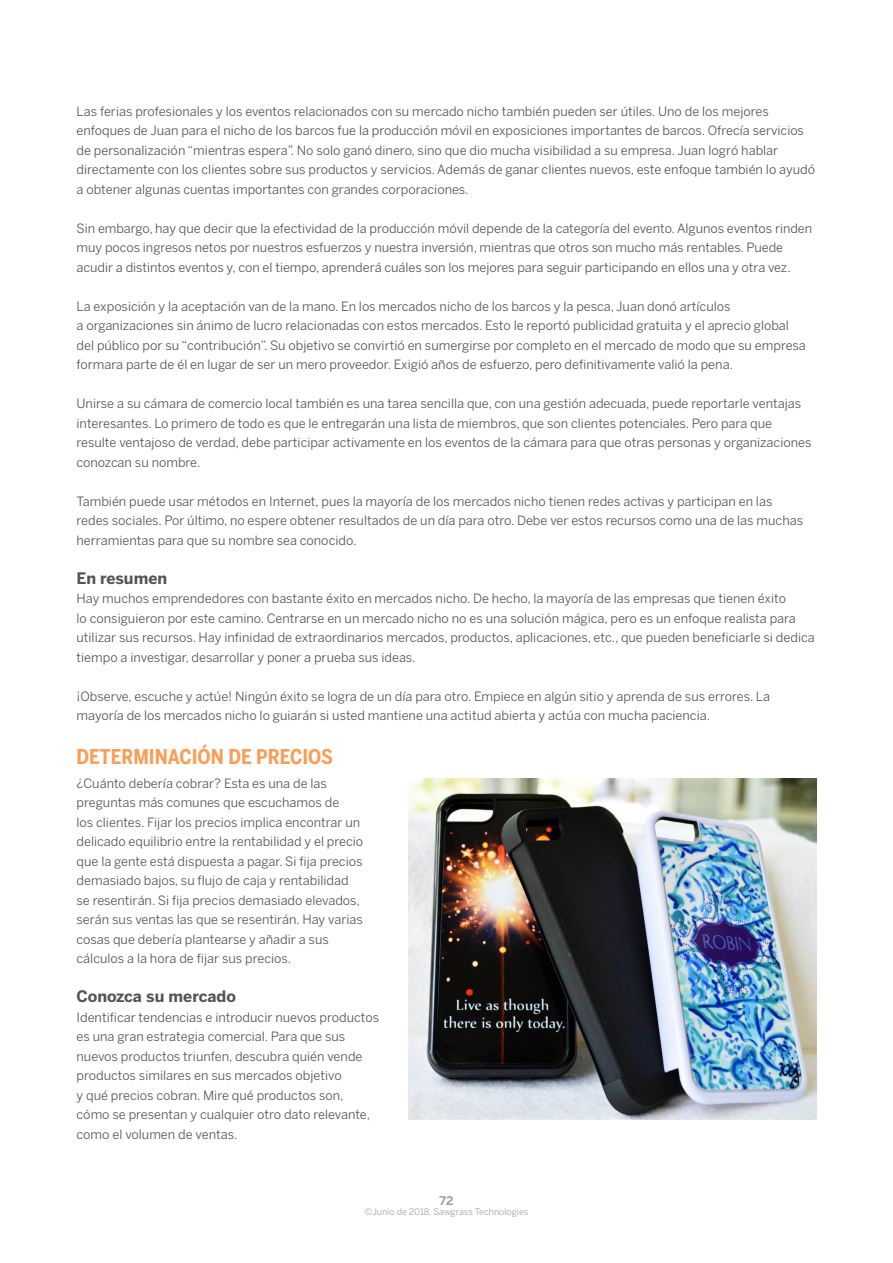
<style>
.page{position:relative;width:893px;height:1263px;background:#fff}
.page>*{position:absolute;margin:0;border:0;box-sizing:border-box;transform-origin:0 0}
.H8{font:700 20.25px "Benton Sans Cond";color:#f89e58}
.H9{font:700 15.75px "Benton Sans";color:#545456}
.TX2{font:12.75px/19.5px "Benton Sans";color:#545456}
.t1{font:700 12px "Benton Sans";color:#a1a1a5}
.t2{font:9px "Benton Sans";color:#a1a1a5}
</style>
<div class="page">
<img style="left:409px;top:779px;width:408px;height:340px">
<p class="TX2" style="left:77px;top:101px;width:740px">Las ferias profesionales y los eventos relacionados con su mercado nicho también pueden ser útiles. Uno de los mejores enfoques de Juan para el nicho de los barcos fue la producción móvil en exposiciones importantes de barcos. Ofrecía servicios de personalización “mientras espera”. No solo ganó dinero, sino que dio mucha visibilidad a su empresa. Juan logró hablar directamente con los clientes sobre sus productos y servicios. Además de ganar clientes nuevos, este enfoque también lo ayudó a obtener algunas cuentas importantes con grandes corporaciones.</p>
<p class="TX2" style="left:77px;top:218px;width:737px">Sin embargo, hay que decir que la efectividad de la producción móvil depende de la categoría del evento. Algunos eventos rinden muy pocos ingresos netos por nuestros esfuerzos y nuestra inversión, mientras que otros son mucho más rentables. Puede acudir a distintos eventos y, con el tiempo, aprenderá cuáles son los mejores para seguir participando en ellos una y otra vez.</p>
<p class="TX2" style="left:77px;top:296px;width:731px">La exposición y la aceptación van de la mano. En los mercados nicho de los barcos y la pesca, Juan donó artículos<br>a organizaciones sin ánimo de lucro relacionadas con estos mercados. Esto le reportó publicidad gratuita y el aprecio global del público por su “contribución”. Su objetivo se convirtió en sumergirse por completo en el mercado de modo que su empresa formara parte de él en lugar de ser un mero proveedor. Exigió años de esfuerzo, pero definitivamente valió la pena.</p>
<p class="TX2" style="left:77px;top:394px;width:736px">Unirse a su cámara de comercio local también es una tarea sencilla que, con una gestión adecuada, puede reportarle ventajas interesantes. Lo primero de todo es que le entregarán una lista de miembros, que son clientes potenciales. Pero para que resulte ventajoso de verdad, debe participar activamente en los eventos de la cámara para que otras personas y organizaciones conozcan su nombre.</p>
<p class="TX2" style="left:77px;top:491px;width:728px">También puede usar métodos en Internet, pues la mayoría de los mercados nicho tienen redes activas y participan en las redes sociales. Por último, no espere obtener resultados de un día para otro. Debe ver estos recursos como una de las muchas herramientas para que su nombre sea conocido.</p>
<p class="H9" style="left:77px;top:569px;width:92px">En resumen</p>
<p class="TX2" style="left:77px;top:589px;width:740px">Hay muchos emprendedores con bastante éxito en mercados nicho. De hecho, la mayoría de las empresas que tienen éxito<br>lo consiguieron por este camino. Centrarse en un mercado nicho no es una solución mágica, pero es un enfoque realista para utilizar sus recursos. Hay infinidad de extraordinarios mercados, productos, aplicaciones, etc., que pueden beneficiarle si dedica tiempo a investigar, desarrollar y poner a prueba sus ideas.</p>
<p class="TX2" style="left:77px;top:686px;width:695px">¡Observe, escuche y actúe! Ningún éxito se logra de un día para otro. Empiece en algún sitio y aprenda de sus errores. La mayoría de los mercados nicho lo guiarán si usted mantiene una actitud abierta y actúa con mucha paciencia.</p>
<p class="H8" style="left:77px;top:744px;width:258px">DETERMINACIÓN DE PRECIOS</p>
<p class="TX2" style="left:77px;top:773px;width:288px">¿Cuánto debería cobrar? Esta es una de las preguntas más comunes que escuchamos de<br>los clientes. Fijar los precios implica encontrar un delicado equilibrio entre la rentabilidad y el precio que la gente está dispuesta a pagar. Si fija precios demasiado bajos, su flujo de caja y rentabilidad se resentirán. Si fija precios demasiado elevados, serán sus ventas las que se resentirán. Hay varias cosas que debería plantearse y añadir a sus cálculos a la hora de fijar sus precios.</p>
<p class="H9" style="left:77px;top:987px;width:161px">Conozca su mercado</p>
<p class="TX2" style="left:77px;top:1007px;width:304px">Identificar tendencias e introducir nuevos productos es una gran estrategia comercial. Para que sus nuevos productos triunfen, descubra quién vende productos similares en sus mercados objetivo<br>y qué precios cobran. Mire qué productos son, cómo se presentan y cualquier otro dato relevante, como el volumen de ventas.</p>
<p class="t1" style="left:440px;top:1193px;width:15px">72</p>
<p class="t2" style="left:365px;top:1207px;width:165px">©Junio de 2018, Sawgrass Technologies</p>
</div>
